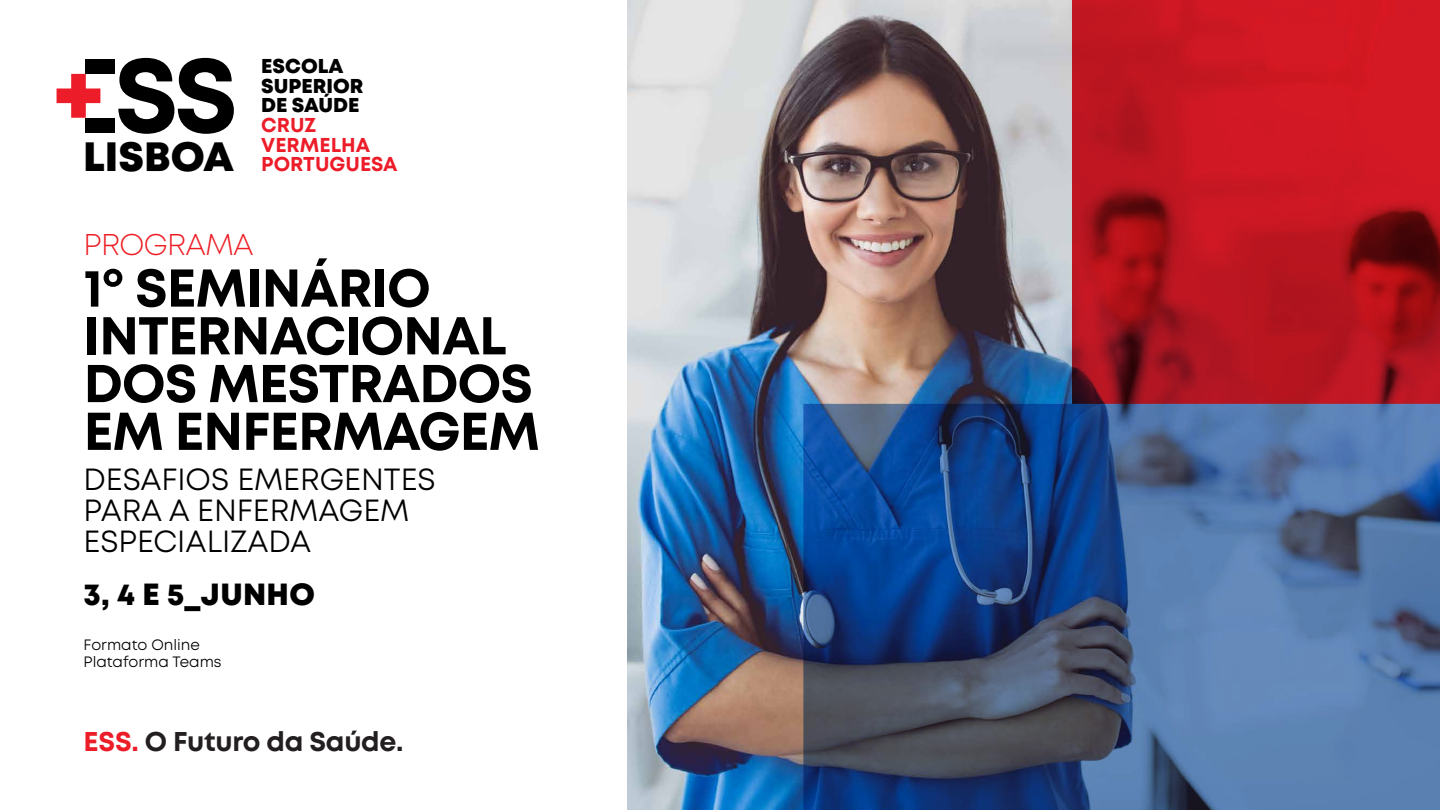
<style>
.page{position:relative;width:1440px;height:810px;background:#fff}
.page>*{position:absolute;margin:0;border:0;box-sizing:border-box;transform-origin:0 0}
.t1{font:700 53.1px/47.8px "Mont";letter-spacing:-.02em;color:#000}
.t2{font:800 40.95px "Mont";color:#000}
.t3{font:30.6px/31.3px "Mont";color:#000}
.t4{font:800 30.6px "Mont";letter-spacing:.01em;color:#000}
.t5{font:300 30px "Mont";letter-spacing:-.02em;color:#ed1d24}
.t6{font:700 27.15px "Mont";letter-spacing:-.01em;color:#231f20}
.t7{font:700 20.1px/19.5px "Mont";color:#ed1c29}
.t8{font:800 20.1px/19.5px "Mont";color:#000}
.t9{font:15px/17.2px "Mont";color:#000}
.s1{color:#ed1c29}
</style>
<div class="page">
<img style="left:628px;top:0;width:444px;height:810px">
<svg style="left:118px;top:58px;width:116px;height:76px"></svg>
<div style="left:86px;top:59px;width:29px;height:15px;background:#000"></div>
<div style="left:86px;top:118px;width:29px;height:14px;background:#000"></div>
<svg style="left:57px;top:74px;width:43px;height:44px"></svg>
<svg style="left:1072px;top:0;width:368px;height:404px;background:#b9151f"></svg>
<svg style="left:803px;top:404px;width:637px;height:406px;background:#3d5e90"></svg>
<p class="t2" style="left:83px;top:130px;width:152px">LISBOA</p>
<p class="t8" style="left:261px;top:57px;width:104px">ESCOLA<br>SUPERIOR<br>DE SAÚDE</p>
<p class="t7" style="left:261px;top:115px;width:138px">CRUZ<br>VERMELHA<br>PORTUGUESA</p>
<p class="t5" style="left:84px;top:225px;width:172px">PROGRAMA</p>
<p class="t1" style="left:84px;top:264px;width:458px">1º SEMINÁRIO<br>INTERNACIONAL<br>DOS MESTRADOS<br>EM ENFERMAGEM</p>
<p class="t3" style="left:84px;top:464px;width:354px">DESAFIOS EMERGENTES<br>PARA A ENFERMAGEM<br>ESPECIALIZADA</p>
<p class="t4" style="left:84px;top:574px;width:233px">3, 4 E 5_JUNHO</p>
<p class="t9" style="left:84px;top:636px;width:140px">Formato Online<br>Plataforma Teams</p>
<p class="t6" style="left:84px;top:724px;width:322px"><span class="s1">ESS.</span> O Futuro da Saúde.</p>
</div>
